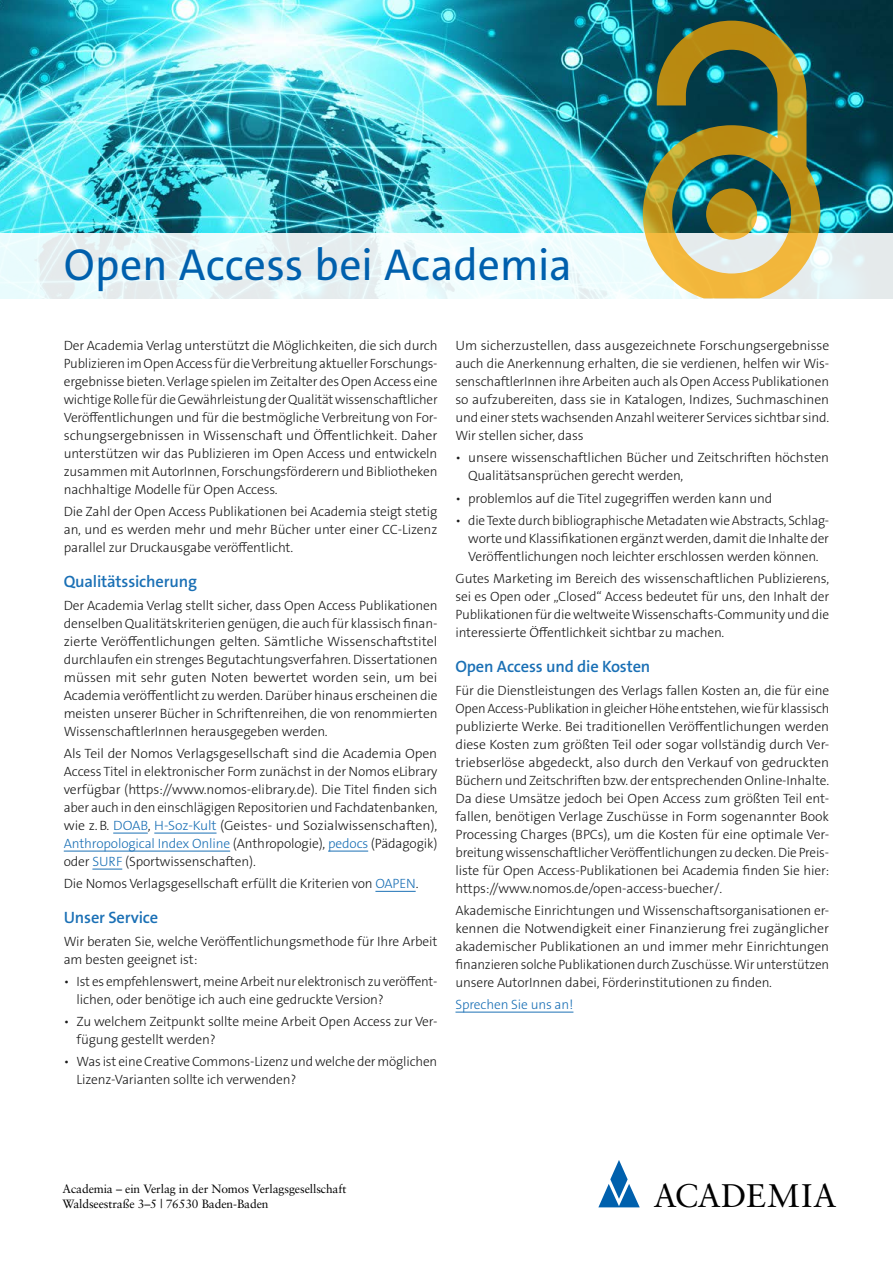
<style>
.page{position:relative;width:893px;height:1263px;background:#fff}
.page>*{position:absolute;margin:0;border:0;box-sizing:border-box;transform-origin:0 0}
.t1{font:45px "The Sans C5";letter-spacing:.005em;color:#0060ad}
.t2{font:32.7px "Sabon LT Std";color:#000}
.t3{font:600 16.5px "The Sans Os F";letter-spacing:-.01em;color:#0060ad}
.t4{font:300 13.5px/18px "The Sans Os F";letter-spacing:-.01em;color:#000;text-align:justify}
.t5{font:300 13.5px "The Sans Os F";letter-spacing:-.01em;color:#0060ad}
.t6{font:12px/15px "Sabon";letter-spacing:-.01em;color:#000}
.s1{color:#0060ad}
</style>
<div class="page">
<hr style="left:113px;top:833px;width:35px;height:1px;background:#0060ad">
<hr style="left:154px;top:833px;width:63px;height:1px;background:#0060ad">
<hr style="left:64px;top:851px;width:166px;height:1px;background:#0060ad">
<hr style="left:328px;top:851px;width:40px;height:1px;background:#0060ad">
<hr style="left:92px;top:869px;width:30px;height:1px;background:#0060ad">
<hr style="left:375px;top:891px;width:41px;height:1px;background:#0060ad">
<hr style="left:455px;top:1012px;width:118px;height:1px;background:#0060ad">
<svg style="left:598px;top:1160px;width:42px;height:47px"></svg>
<img style="left:0;top:0;width:893px;height:234px">
<svg style="left:0;top:234px;width:893px;height:65px;fill:#e9fbfc"></svg>
<svg style="left:643px;top:21px;width:177px;height:277px"></svg>
<h1 class="t1" style="left:64px;top:235px;width:510px">Open Access bei Academia</h1>
<p class="t4" style="left:64px;top:337px;width:375px">Der Academia Verlag unterstützt die Möglichkeiten, die sich durch Publizieren im Open Access für die Verbreitung aktueller Forschungs&shy;ergebnisse bieten. Verlage spielen im Zeitalter des Open Access eine wichtige Rolle für die Gewährleistung der Qualität wissenschaftlicher Veröffentlichungen und für die bestmögliche Verbreitung von For&shy;schungsergebnissen in Wissenschaft und Öffentlichkeit. Daher unterstützen wir das Publizieren im Open Access und entwickeln zusammen mit AutorInnen, Forschungsförderern und Bibliotheken nachhaltige Modelle für Open Access.</p>
<p class="t4" style="left:64px;top:503px;width:375px">Die Zahl der Open Access Publikationen bei Academia steigt stetig an, und es werden mehr und mehr Bücher unter einer CC-Lizenz parallel zur Druckausgabe veröffentlicht.</p>
<p class="t3" style="left:64px;top:571px;width:135px">Qualitätssicherung</p>
<p class="t4" style="left:64px;top:596px;width:375px">Der Academia Verlag stellt sicher, dass Open Access Publikationen denselben Qualitätskriterien genügen, die auch für klassisch finan&shy;zierte Veröffentlichungen gelten. Sämtliche Wissenschaftstitel durchlaufen ein strenges Begutachtungsverfahren. Dissertationen müssen mit sehr guten Noten bewertet worden sein, um bei Academia veröffentlicht zu werden. Darüber hinaus erscheinen die meisten unserer Bücher in Schriftenreihen, die von renommierten WissenschaftlerInnen herausgegeben werden.</p>
<p class="t4" style="left:64px;top:744px;width:375px">Als Teil der Nomos Verlagsgesellschaft sind die Academia Open Access Titel in elektronischer Form zunächst in der Nomos eLibrary verfügbar (https://www.nomos-elibrary.de). Die Titel finden sich aber auch in den einschlägigen Repositorien und Fachdatenbanken, wie z.B. <span class="s1">DOAB</span>, <span class="s1">H-Soz-Kult</span> (Geistes- und Sozialwissenschaften), <span class="s1">Anthropological Index Online</span> (Anthropologie), <span class="s1">pedocs</span> (Pädagogik) oder <span class="s1">SURF</span> (Sportwissenschaften).</p>
<p class="t4" style="left:64px;top:875px;width:356px">Die Nomos Verlagsgesellschaft erfüllt die Kriterien von <span class="s1">OAPEN</span>.</p>
<p class="t3" style="left:64px;top:907px;width:96px">Unser Service</p>
<p class="t4" style="left:64px;top:932px;width:375px">Wir beraten Sie, welche Veröffentlichungsmethode für Ihre Arbeit am besten geeignet ist:</p>
<p class="t4" style="left:77px;top:972px;width:362px;text-indent:-13px">• Ist es empfehlenswert, meine Arbeit nur elektronisch zu veröffent&shy;lichen, oder benötige ich auch eine gedruckte Version?</p>
<p class="t4" style="left:77px;top:1012px;width:362px;text-indent:-13px">• Zu welchem Zeitpunkt sollte meine Arbeit Open Access zur Ver&shy;fügung gestellt werden?</p>
<p class="t4" style="left:77px;top:1053px;width:362px;text-indent:-13px">• Was ist eine Creative Commons-Lizenz und welche der möglichen<br>Lizenz-Varianten sollte ich verwenden?</p>
<p class="t4" style="left:455px;top:337px;width:375px">Um sicherzustellen, dass ausgezeichnete Forschungsergebnisse auch die Anerkennung erhalten, die sie verdienen, helfen wir Wis&shy;senschaftlerInnen ihre Arbeiten auch als Open Access Publikationen so aufzubereiten, dass sie in Katalogen, Indizes, Suchmaschinen und einer stets wachsenden Anzahl weiterer Services sichtbar sind.<br>Wir stellen sicher, dass</p>
<p class="t4" style="left:468px;top:449px;width:362px;text-indent:-13px">• unsere wissenschaftlichen Bücher und Zeitschriften höchsten<br>Qualitätsansprüchen gerecht werden,</p>
<p class="t4" style="left:455px;top:489px;width:318px">• problemlos auf die Titel zugegriffen werden kann und</p>
<p class="t4" style="left:468px;top:511px;width:362px;text-indent:-13px">• die Texte durch bibliographische Metadaten wie Abstracts, Schlag&shy;worte und Klassifikationen ergänzt werden, damit die Inhalte der Veröffentlichungen noch leichter erschlossen werden können.</p>
<p class="t4" style="left:455px;top:570px;width:375px">Gutes Marketing im Bereich des wissenschaftlichen Publizierens, sei es Open oder „Closed“ Access bedeutet für uns, den Inhalt der Publikationen für die weltweite Wissenschafts-Community und die interessierte Öffentlichkeit sichtbar zu machen.</p>
<p class="t3" style="left:455px;top:656px;width:196px">Open Access und die Kosten</p>
<p class="t4" style="left:455px;top:681px;width:375px">Für die Dienstleistungen des Verlags fallen Kosten an, die für eine Open Access-Publikation in gleicher Höhe entstehen, wie für klassisch publizierte Werke. Bei traditionellen Veröffentlichungen werden diese Kosten zum größten Teil oder sogar vollständig durch Ver&shy;triebserlöse abgedeckt, also durch den Verkauf von gedruckten Büchern und Zeitschriften bzw. der entsprechenden Online-Inhalte.<br>Da diese Umsätze jedoch bei Open Access zum größten Teil ent&shy;fallen, benötigen Verlage Zuschüsse in Form sogenannter Book Processing Charges (BPCs), um die Kosten für eine optimale Ver&shy;breitung wissenschaftlicher Veröffentlichungen zu decken. Die Preis&shy;liste für Open Access-Publikationen bei Academia finden Sie hier: https://www.nomos.de/open-access-buecher/.</p>
<p class="t4" style="left:455px;top:901px;width:375px">Akademische Einrichtungen und Wissenschaftsorganisationen er&shy;kennen die Notwendigkeit einer Finanzierung frei zugänglicher akademischer Publikationen an und immer mehr Einrichtungen finanzieren solche Publikationen durch Zuschüsse. Wir unterstützen unsere AutorInnen dabei, Förderinstitutionen zu finden.</p>
<p class="t5" style="left:455px;top:996px;width:119px">Sprechen Sie uns an!</p>
<p class="t6" style="left:63px;top:1181px;width:285px">Academia – ein Verlag in der Nomos Verlagsgesellschaft<br>Waldseestraße 3–5 | 76530 Baden-Baden</p>
<h2 class="t2" style="left:653px;top:1176px;width:185px">ACADEMIA</h2>
</div>
